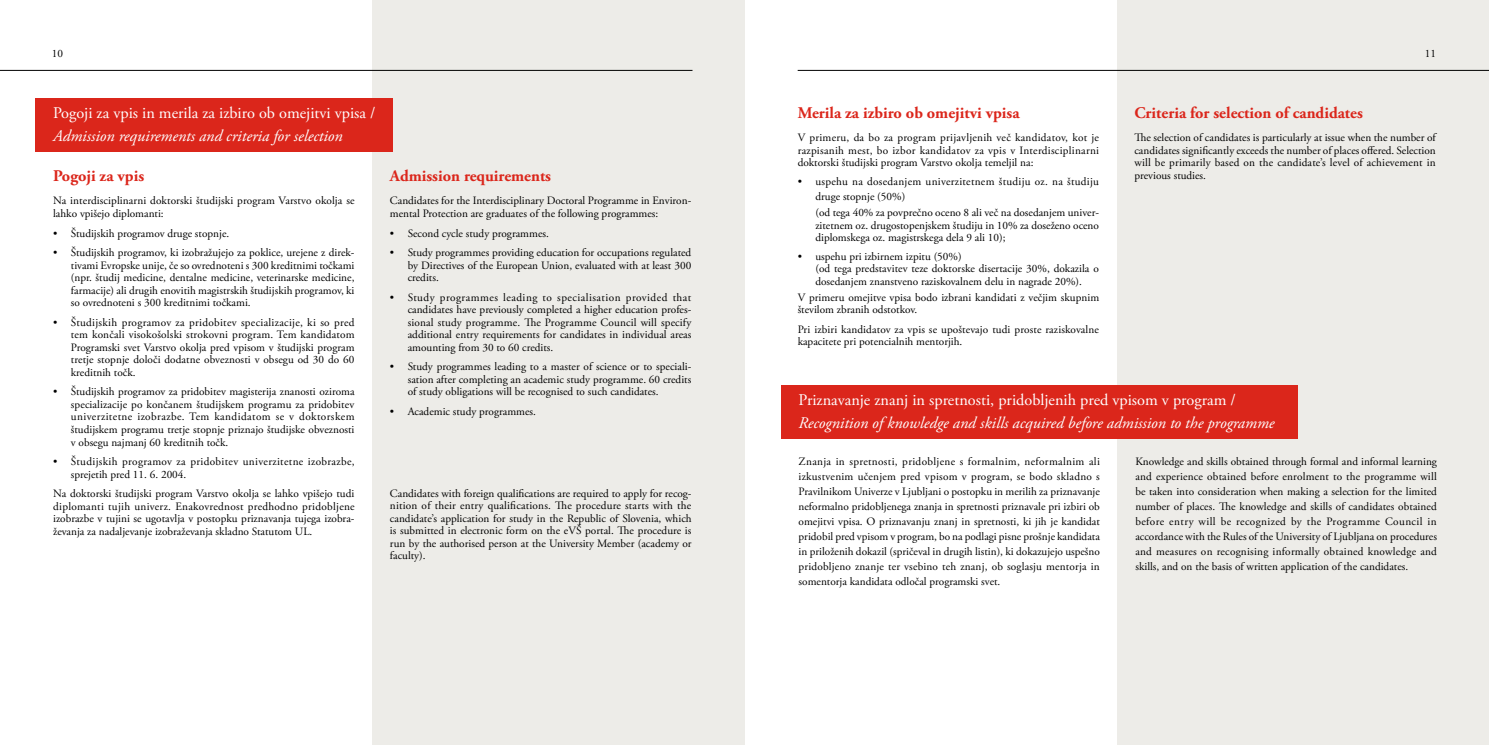
<style>
.page{position:relative;width:1489px;height:745px;background:#fff}
.page>*{position:absolute;margin:0;border:0;box-sizing:border-box;transform-origin:0 0}
.t1{font:italic 16.25px "Adobe Garamond Pro";color:#fff}
.t2{font:16.25px "Adobe Garamond Pro";color:#fff}
.t3{font:700 16.25px "Adobe Garamond Pro";color:#db261b}
.t4{font:11.25px/12.5px "Adobe Garamond Pro";color:#000;text-align:justify}
.t5{font:11.25px/12.5px "Adobe Garamond Pro";letter-spacing:.03em;color:#000}
.t6{font:11.25px/15px "Adobe Garamond Pro";letter-spacing:.025em;color:#000}
</style>
<div class="page">
<div style="left:1117px;top:0;width:371px;height:744px;background:#edece8"></div>
<div style="left:372px;top:0;width:372px;height:744px;background:#edece8"></div>
<hr style="left:0;top:70px;width:692px;height:1px;background:#000">
<hr style="left:797px;top:70px;width:691px;height:1px;background:#000">
<div style="left:35px;top:98px;width:358px;height:53px;background:#db261b"></div>
<div style="left:780px;top:384px;width:517px;height:54px;background:#db261b"></div>
<p class="t4" style="left:52px;top:48px;width:13px">10</p>
<p class="t4" style="left:1424px;top:48px;width:13px">11</p>
<h1 class="t2" style="left:53px;top:103px;width:324px">Pogoji za vpis in merila za izbiro ob omejitvi vpisa /</h1>
<h1 class="t1" style="left:53px;top:126px;width:291px">Admission requirements and criteria for selection</h1>
<h1 class="t3" style="left:53px;top:166px;width:93px">Pogoji za vpis</h1>
<p class="t4" style="left:53px;top:195px;width:303px">Na interdisciplinarni doktorski študijski program Varstvo okolja se lahko vpišejo diplomanti:</p>
<p class="t4" style="left:53px;top:227px;width:178px">• Študijskih programov druge stopnje.</p>
<p class="t4" style="left:71px;top:246px;width:285px;text-indent:-18px">• Študijskih programov, ki izobražujejo za poklice, urejene z direk&shy;tivami Evropske unije, če so ovrednoteni s 300 kreditnimi točkami (npr. študij medicine, dentalne medicine, veterinarske medicine, farmacije) ali drugih enovitih magistrskih študijskih programov, ki so ovrednoteni s 300 kreditnimi točkami.</p>
<p class="t4" style="left:71px;top:316px;width:285px;text-indent:-18px">• Študijskih programov za pridobitev specializacije, ki so pred tem končali visokošolski strokovni program. Tem kandidatom Programski svet Varstvo okolja pred vpisom v študijski program tretje stopnje določi dodatne obveznosti v obsegu od 30 do 60 kreditnih točk.</p>
<p class="t4" style="left:71px;top:386px;width:285px;text-indent:-18px">• Študijskih programov za pridobitev magisterija znanosti oziroma specializacije po končanem študijskem programu za pridobitev univerzitetne izobrazbe. Tem kandidatom se v doktorskem študijskem programu tretje stopnje priznajo študijske obveznosti v obsegu najmanj 60 kreditnih točk.</p>
<p class="t5" style="left:71px;top:455px;width:285px;text-indent:-18px">• Študijskih programov za pridobitev univerzitetne izobrazbe, sprejetih pred 11. 6. 2004.</p>
<p class="t4" style="left:53px;top:487px;width:303px">Na doktorski študijski program Varstvo okolja se lahko vpišejo tudi diplomanti tujih univerz. Enakovrednost predhodno pridobljene izobrazbe v tujini se ugotavlja v postopku priznavanja tujega izobra&shy;ževanja za nadaljevanje izobraževanja skladno Statutom UL.</p>
<h1 class="t3" style="left:390px;top:166px;width:163px">Admission requirements</h1>
<p class="t4" style="left:390px;top:195px;width:303px">Candidates for the Interdisciplinary Doctoral Programme in Environ&shy;mental Protection are graduates of the following programmes:</p>
<p class="t4" style="left:390px;top:227px;width:160px">• Second cycle study programmes.</p>
<p class="t4" style="left:407px;top:246px;width:285px;text-indent:-18px">• Study programmes providing education for occupations regulated by Directives of the European Union, evaluated with at least 300 credits.</p>
<p class="t4" style="left:407px;top:291px;width:285px;text-indent:-18px">• Study programmes leading to specialisation provided that candidates have previously completed a higher education profes&shy;sional study programme. The Programme Council will specify additional entry requirements for candidates in individual areas amounting from 30 to 60 credits.</p>
<p class="t4" style="left:407px;top:361px;width:285px;text-indent:-18px">• Study programmes leading to a master of science or to speciali&shy;sation after completing an academic study programme. 60 credits of study obligations will be recognised to such candidates.</p>
<p class="t4" style="left:390px;top:405px;width:147px">• Academic study programmes.</p>
<p class="t4" style="left:390px;top:487px;width:303px">Candidates with foreign qualifications are required to apply for recog&shy;nition of their entry qualifications. The procedure starts with the candidate’s application for study in the Republic of Slovenia, which is submitted in electronic form on the eVŠ portal. The procedure is run by the authorised person at the University Member (academy or faculty).</p>
<h1 class="t3" style="left:797px;top:103px;width:223px">Merila za izbiro ob omejitvi vpisa</h1>
<p class="t4" style="left:797px;top:132px;width:303px">V primeru, da bo za program prijavljenih več kandidatov, kot je razpisanih mest, bo izbor kandidatov za vpis v Interdisciplinarni doktorski študijski program Varstvo okolja temeljil na:</p>
<p class="t6" style="left:815px;top:174px;width:285px;text-indent:-18px">• uspehu na dosedanjem univerzitetnem študiju oz. na študiju druge stopnje (50%)</p>
<p class="t4" style="left:815px;top:206px;width:285px">(od tega 40% za povprečno oceno 8 ali več na dosedanjem univer&shy;zitetnem oz. drugostopenjskem študiju in 10% za doseženo oceno diplomskega oz. magistrskega dela 9 ali 10);</p>
<p class="t4" style="left:815px;top:250px;width:285px;text-align:left;text-indent:-18px">• uspehu pri izbirnem izpitu (50%)<br>(od tega predstavitev teze doktorske disertacije 30%, dokazila o dosedanjem znanstveno raziskovalnem delu in nagrade 20%).</p>
<p class="t4" style="left:797px;top:291px;width:303px">V primeru omejitve vpisa bodo izbrani kandidati z večjim skupnim številom zbranih odstotkov.</p>
<p class="t4" style="left:797px;top:323px;width:303px">Pri izbiri kandidatov za vpis se upoštevajo tudi proste raziskovalne kapacitete pri potencialnih mentorjih.</p>
<h1 class="t3" style="left:1134px;top:103px;width:230px">Criteria for selection of candidates</h1>
<p class="t4" style="left:1134px;top:132px;width:303px">The selection of candidates is particularly at issue when the number of candidates significantly exceeds the number of places offered. Selection will be primarily based on the candidate’s level of achievement in previous studies.</p>
<h1 class="t2" style="left:798px;top:390px;width:439px">Priznavanje znanj in spretnosti, pridobljenih pred vpisom v program /</h1>
<h1 class="t1" style="left:798px;top:412px;width:477px">Recognition of knowledge and skills acquired before admission to the programme</h1>
<p class="t4" style="left:798px;top:453px;width:303px;line-height:15px">Znanja in spretnosti, pridobljene s formalnim, neformalnim ali izkustvenim učenjem pred vpisom v program, se bodo skladno s Pravilnikom Univerze v Ljubljani o postopku in merilih za priznavanje neformalno pridobljenega znanja in spretnosti priznavale pri izbiri ob omejitvi vpisa. O priznavanju znanj in spretnosti, ki jih je kandidat pridobil pred vpisom v program, bo na podlagi pisne prošnje kandidata in priloženih dokazil (spričeval in drugih listin), ki dokazujejo uspešno pridobljeno znanje ter vsebino teh znanj, ob soglasju mentorja in somentorja kandidata odločal programski svet.</p>
<p class="t4" style="left:1135px;top:453px;width:303px;line-height:15px">Knowledge and skills obtained through formal and informal learning and experience obtained before enrolment to the programme will be taken into consideration when making a selection for the limited number of places. The knowledge and skills of candidates obtained before entry will be recognized by the Programme Council in accordance with the Rules of the University of Ljubljana on procedures and measures on recognising informally obtained knowledge and skills, and on the basis of written application of the candidates.</p>
</div>
